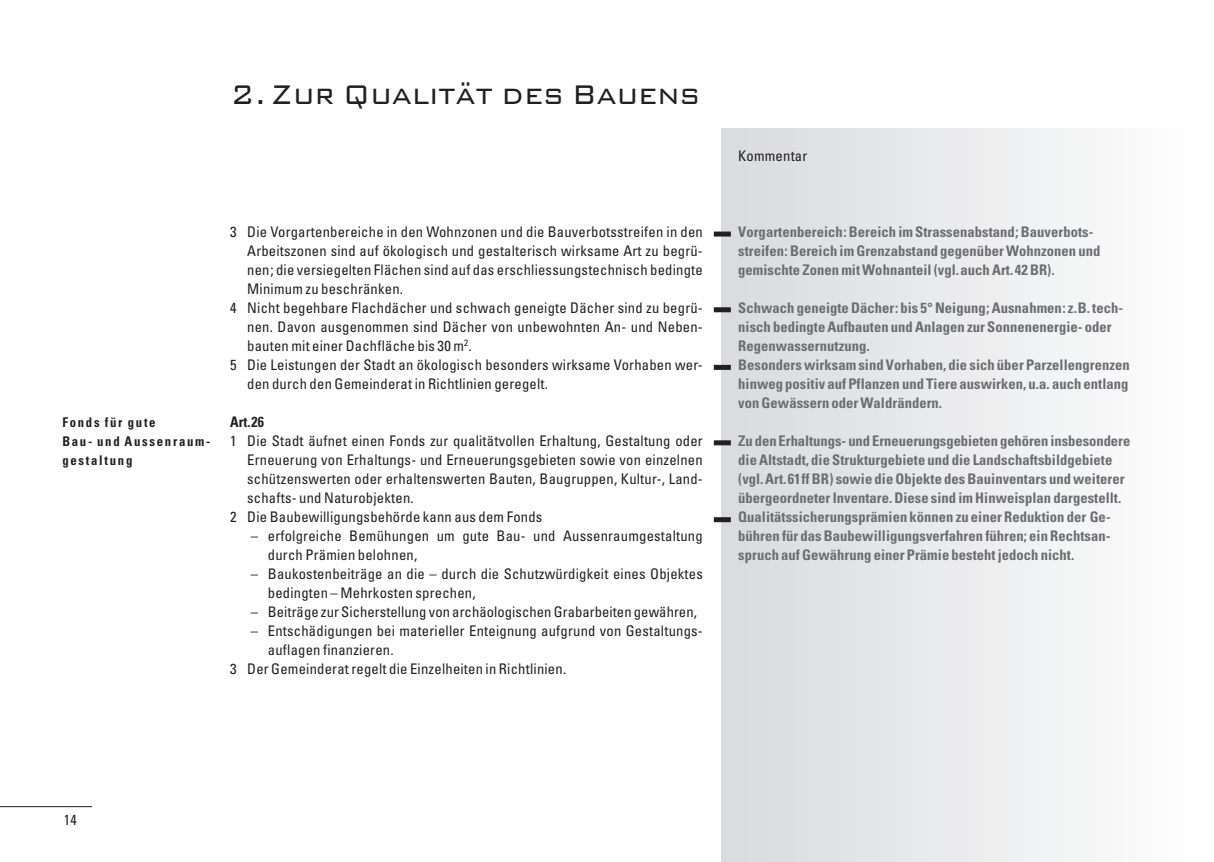
<style>
.page{position:relative;width:1214px;height:862px;background:#fff}
.page>*{position:absolute;margin:0;border:0;box-sizing:border-box;transform-origin:0 0}
.t1{font:300 36px "Bank Gothic BT";color:#231f20;scale:.9 1}
.t2{font:condensed 14.6px/19px "Univers";letter-spacing:.015em;color:#231f20}
.t3{font:700 condensed 14.6px/19px "Univers";letter-spacing:.005em;color:#6c6d70}
.t4{font:700 condensed 14.6px "Univers";color:#231f20;scale:.96 1}
.t5{font:700 condensed 13.4px/19px "Univers";letter-spacing:.135em;color:#231f20;scale:.95 1}
</style>
<div class="page">
<div style="left:721px;top:128px;width:481px;height:734px;background:linear-gradient(to right,#d9dadc,#fefefe)"></div>
<div style="left:713px;top:231px;width:17px;height:5px;background:#231f20"></div>
<div style="left:713px;top:307px;width:17px;height:5px;background:#231f20"></div>
<div style="left:713px;top:365px;width:17px;height:5px;background:#231f20"></div>
<div style="left:713px;top:440px;width:17px;height:5px;background:#231f20"></div>
<div style="left:713px;top:517px;width:17px;height:5px;background:#231f20"></div>
<hr style="left:0;top:806px;width:92px;height:1px;background:#231f20">
<h1 class="t1" style="left:230px;top:76px;width:523px">2.Zur Qualität des Bauens</h1>
<p class="t5" style="left:62px;top:413px;width:157px">Fonds für gute<br>Bau- und Aussenraum&shy;gestaltung</p>
<p class="t2" style="left:230px;top:222px;width:474px">3 Die Vorgartenbereiche in den Wohnzonen und die Bauverbotsstreifen in den</p>
<p class="t2" style="left:247px;top:241px;width:457px">Arbeitszonen sind auf ökologisch und gestalterisch wirksame Art zu begrü-</p>
<p class="t2" style="left:247px;top:260px;width:457px">nen; die versiegelten Flächen sind auf das erschliessungstechnisch bedingte</p>
<p class="t2" style="left:247px;top:279px;width:157px">Minimum zu beschränken.</p>
<p class="t2" style="left:230px;top:298px;width:474px">4 Nicht begehbare Flachdächer und schwach geneigte Dächer sind zu begrü-</p>
<p class="t2" style="left:247px;top:317px;width:457px">nen. Davon ausgenommen sind Dächer von unbewohnten An- und Neben-</p>
<p class="t2" style="left:247px;top:336px;width:226px">bauten mit einer Dachfläche bis 30 m<sup>2</sup>.</p>
<p class="t2" style="left:230px;top:355px;width:474px">5 Die Leistungen der Stadt an ökologisch besonders wirksame Vorhaben wer-</p>
<p class="t2" style="left:247px;top:374px;width:302px">den durch den Gemeinderat in Richtlinien geregelt.</p>
<p class="t4" style="left:230px;top:413px;width:37px">Art.26</p>
<p class="t2" style="left:230px;top:431px;width:474px">1 Die Stadt äufnet einen Fonds zur qualitätvollen Erhaltung, Gestaltung oder</p>
<p class="t2" style="left:247px;top:450px;width:457px">Erneuerung von Erhaltungs- und Erneuerungsgebieten sowie von einzelnen</p>
<p class="t2" style="left:247px;top:469px;width:457px">schützenswerten oder erhaltenswerten Bauten, Baugruppen, Kultur-, Land-</p>
<p class="t2" style="left:247px;top:488px;width:168px">schafts- und Naturobjekten.</p>
<p class="t2" style="left:230px;top:507px;width:314px">2 Die Baubewilligungsbehörde kann aus dem Fonds</p>
<p class="t2" style="left:268px;top:526px;width:436px;text-indent:-17px">– erfolgreiche Bemühungen um gute Bau- und Aussenraumgestaltung durch Prämien belohnen,</p>
<p class="t2" style="left:268px;top:564px;width:436px;text-indent:-17px">– Baukostenbeiträge an die – durch die Schutzwürdigkeit eines Objektes bedingten – Mehrkosten sprechen,</p>
<p class="t2" style="left:251px;top:602px;width:447px">– Beiträge zur Sicherstellung von archäologischen Grabarbeiten gewähren,</p>
<p class="t2" style="left:251px;top:621px;width:453px">– Entschädigungen bei materieller Enteignung aufgrund von Gestaltungs-</p>
<p class="t2" style="left:268px;top:640px;width:127px">auflagen finanzieren.</p>
<p class="t2" style="left:230px;top:659px;width:337px">3 Der Gemeinderat regelt die Einzelheiten in Richtlinien.</p>
<p class="t2" style="left:738px;top:146px;width:71px">Kommentar</p>
<p class="t3" style="left:738px;top:222px;width:363px">Vorgartenbereich: Bereich im Strassenabstand; Bauverbots&shy;streifen: Bereich im Grenzabstand gegenüber Wohnzonen und gemischte Zonen mit Wohnanteil (vgl. auch Art. 42 BR).</p>
<p class="t3" style="left:738px;top:298px;width:393px">Schwach geneigte Dächer: bis 5° Neigung; Ausnahmen: z.B. tech&shy;nisch bedingte Aufbauten und Anlagen zur Sonnenenergie- oder Regenwassernutzung.<br>Besonders wirksam sind Vorhaben, die sich über Parzellengrenzen hinweg positiv auf Pflanzen und Tiere auswirken, u.a. auch entlang von Gewässern oder Waldrändern.</p>
<p class="t3" style="left:738px;top:431px;width:393px">Zu den Erhaltungs- und Erneuerungsgebieten gehören insbesondere die Altstadt, die Strukturgebiete und die Landschaftsbildgebiete (vgl. Art. 61ff BR) sowie die Objekte des Bauinventars und weiterer übergeordneter Inventare. Diese sind im Hinweisplan dargestellt.<br>Qualitätssicherungsprämien können zu einer Reduktion der Ge&shy;bühren für das Baubewilligungsverfahren führen; ein Rechtsan&shy;spruch auf Gewährung einer Prämie besteht jedoch nicht.</p>
<p class="t2" style="left:64px;top:810px;width:14px">14</p>
</div>
